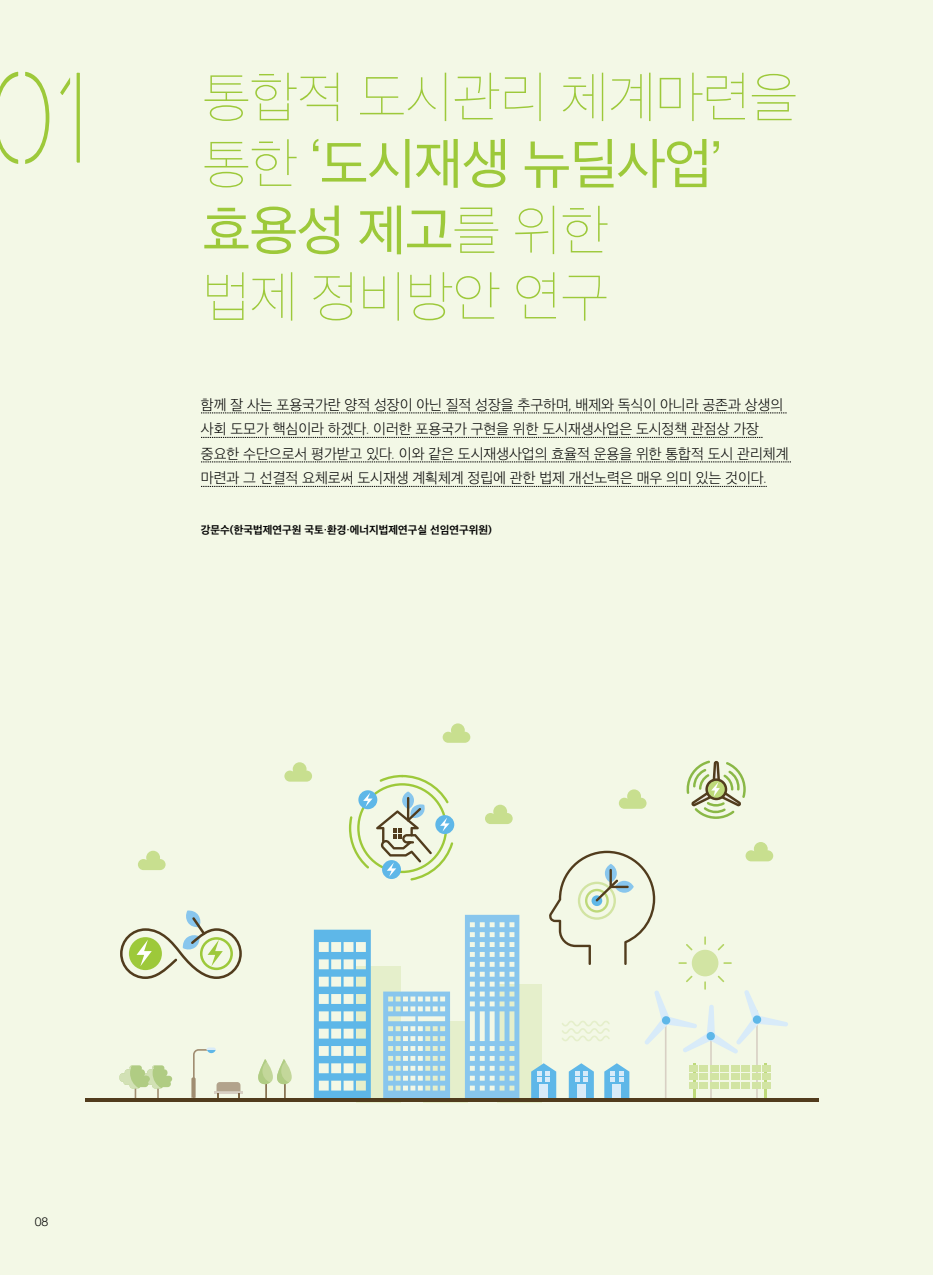
<style>
.page{position:relative;width:933px;height:1275px;background:#f3f8e6}
.page>*{position:absolute;margin:0;border:0;box-sizing:border-box;transform-origin:0 0}
.t1{font:140px "Rafale RU";color:#9dc93a;scale:.85 1}
.t2{font:52.5px "SD Gothic Neoa Uni a Th";letter-spacing:-.02em;color:#9dc93a}
.t3{font:52.5px/66.5px "SD Gothic Neoa Uni d Rg";letter-spacing:-.02em;color:#9dc93a}
.t4{font:14px/24.5px "SD Gothic Neoa Uni b Ul";letter-spacing:-.005em;color:#000}
.t5{font:300 12.25px "Helvetica Neue LT Std";color:#000}
.t6{font:10.5px "SD Gothic Neoa Uni g Bd";color:#000}
.s1{font-family:"SD Gothic Neoa Uni a Th"}
</style>
<div class="page">
<svg style="left:201px;top:413px;width:586px;height:1px"></svg>
<svg style="left:201px;top:437px;width:562px;height:1px"></svg>
<svg style="left:201px;top:462px;width:590px;height:1px"></svg>
<svg style="left:201px;top:486px;width:565px;height:1px"></svg>
<hr style="left:265px;top:1066px;width:2px;height:32px;background:#7e6847">
<hr style="left:284px;top:1066px;width:2px;height:32px;background:#7e6847">
<svg style="left:258px;top:1059px;width:34px;height:26px"></svg>
<hr style="left:214px;top:1091px;width:28px;height:2px;background:#d8d0c4">
<svg style="left:191px;top:1047px;width:49px;height:51px"></svg>
<svg style="left:120px;top:1065px;width:52px;height:33px"></svg>
<hr style="left:665px;top:1023px;width:1px;height:79px;background:#d8d0c4">
<hr style="left:756px;top:1010px;width:1px;height:92px;background:#d8d0c4">
<hr style="left:710px;top:1039px;width:2px;height:63px;background:#d8d0c4">
<div style="left:356px;top:967px;width:44px;height:136px;background:#e5efcb"></div>
<div style="left:423px;top:1021px;width:44px;height:82px;background:#e5efcb"></div>
<div style="left:497px;top:984px;width:44px;height:119px;background:#e5efcb"></div>
<svg style="left:485px;top:805px;width:27px;height:19px"></svg>
<svg style="left:442px;top:723px;width:28px;height:20px"></svg>
<svg style="left:745px;top:842px;width:28px;height:19px"></svg>
<svg style="left:619px;top:789px;width:27px;height:20px"></svg>
<svg style="left:138px;top:851px;width:28px;height:19px"></svg>
<svg style="left:284px;top:762px;width:28px;height:20px"></svg>
<svg style="left:314px;top:930px;width:57px;height:168px"></svg>
<svg style="left:383px;top:991px;width:67px;height:107px"></svg>
<svg style="left:465px;top:915px;width:54px;height:183px"></svg>
<svg style="left:604px;top:1063px;width:25px;height:35px"></svg>
<svg style="left:569px;top:1063px;width:25px;height:35px"></svg>
<svg style="left:531px;top:1063px;width:25px;height:35px"></svg>
<hr style="left:693px;top:1063px;width:2px;height:36px;background:#bed97a">
<hr style="left:764px;top:1063px;width:2px;height:36px;background:#bed97a">
<div style="left:689px;top:1065px;width:8px;height:7px;background:#d2e4a3"></div>
<div style="left:699px;top:1065px;width:9px;height:7px;background:#d2e4a3"></div>
<div style="left:710px;top:1065px;width:8px;height:7px;background:#d2e4a3"></div>
<div style="left:720px;top:1065px;width:9px;height:7px;background:#d2e4a3"></div>
<div style="left:731px;top:1065px;width:8px;height:7px;background:#d2e4a3"></div>
<div style="left:741px;top:1065px;width:9px;height:7px;background:#d2e4a3"></div>
<div style="left:752px;top:1065px;width:8px;height:7px;background:#d2e4a3"></div>
<div style="left:762px;top:1065px;width:8px;height:7px;background:#d2e4a3"></div>
<div style="left:689px;top:1074px;width:8px;height:6px;background:#d2e4a3"></div>
<div style="left:699px;top:1074px;width:9px;height:6px;background:#d2e4a3"></div>
<div style="left:710px;top:1074px;width:8px;height:6px;background:#d2e4a3"></div>
<div style="left:720px;top:1074px;width:9px;height:6px;background:#d2e4a3"></div>
<div style="left:731px;top:1074px;width:8px;height:6px;background:#d2e4a3"></div>
<div style="left:741px;top:1074px;width:9px;height:6px;background:#d2e4a3"></div>
<div style="left:752px;top:1074px;width:8px;height:6px;background:#d2e4a3"></div>
<div style="left:762px;top:1074px;width:8px;height:6px;background:#d2e4a3"></div>
<div style="left:689px;top:1082px;width:8px;height:6px;background:#d2e4a3"></div>
<div style="left:699px;top:1082px;width:9px;height:6px;background:#d2e4a3"></div>
<div style="left:710px;top:1082px;width:8px;height:6px;background:#d2e4a3"></div>
<div style="left:720px;top:1082px;width:9px;height:6px;background:#d2e4a3"></div>
<div style="left:731px;top:1082px;width:8px;height:6px;background:#d2e4a3"></div>
<div style="left:741px;top:1082px;width:9px;height:6px;background:#d2e4a3"></div>
<div style="left:752px;top:1082px;width:8px;height:6px;background:#d2e4a3"></div>
<div style="left:762px;top:1082px;width:8px;height:6px;background:#d2e4a3"></div>
<svg style="left:562px;top:1021px;width:48px;height:20px"></svg>
<div style="left:691px;top:950px;width:27px;height:26px;background:#d2e4a3;border-radius:50%"></div>
<svg style="left:704px;top:936px;width:2px;height:9px"></svg>
<svg style="left:717px;top:944px;width:7px;height:6px"></svg>
<svg style="left:723px;top:962px;width:8px;height:2px"></svg>
<svg style="left:645px;top:976px;width:143px;height:78px"></svg>
<svg style="left:678px;top:962px;width:9px;height:2px"></svg>
<svg style="left:686px;top:944px;width:6px;height:6px"></svg>
<hr style="left:86px;top:1098px;width:733px;height:4px;background:#513c1d">
<svg style="left:549px;top:851px;width:106px;height:114px"></svg>
<svg style="left:120px;top:910px;width:122px;height:69px"></svg>
<svg style="left:349px;top:775px;width:104px;height:105px"></svg>
<svg style="left:686px;top:760px;width:59px;height:59px"></svg>
<h1 class="t1" style="left:-15px;top:40px;width:127px">01</h1>
<h2 class="t2" style="left:202px;top:71px;width:597px">통합적 도시관리 체계마련을</h2>
<h2 class="t3" style="left:202px;top:130px;width:521px"><span class="s1">통한</span> ‘도시재생 뉴딜사업’ 효용성 제고<span class="s1">를 위한</span></h2>
<h2 class="t2" style="left:202px;top:270px;width:408px">법제 정비방안 연구</h2>
<p class="t4" style="left:201px;top:392px;width:589px">함께 잘 사는 포용국가란 양적 성장이 아닌 질적 성장을 추구하며, 배제와 독식이 아니라 공존과 상생의 사회 도모가 핵심이라 하겠다. 이러한 포용국가 구현을 위한 도시재생사업은 도시정책 관점상 가장 중요한 수단으로서 평가받고 있다. 이와 같은 도시재생사업의 효율적 운용을 위한 통합적 도시 관리체계 마련과 그 선결적 요체로써 도시재생 계획체계 정립에 관한 법제 개선노력은 매우 의미 있는 것이다.</p>
<p class="t6" style="left:201px;top:524px;width:292px">강문수(한국법제연구원 국토·환경·에너지법제연구실 선임연구위원)</p>
<p class="t5" style="left:35px;top:1214px;width:15px">08</p>
</div>
